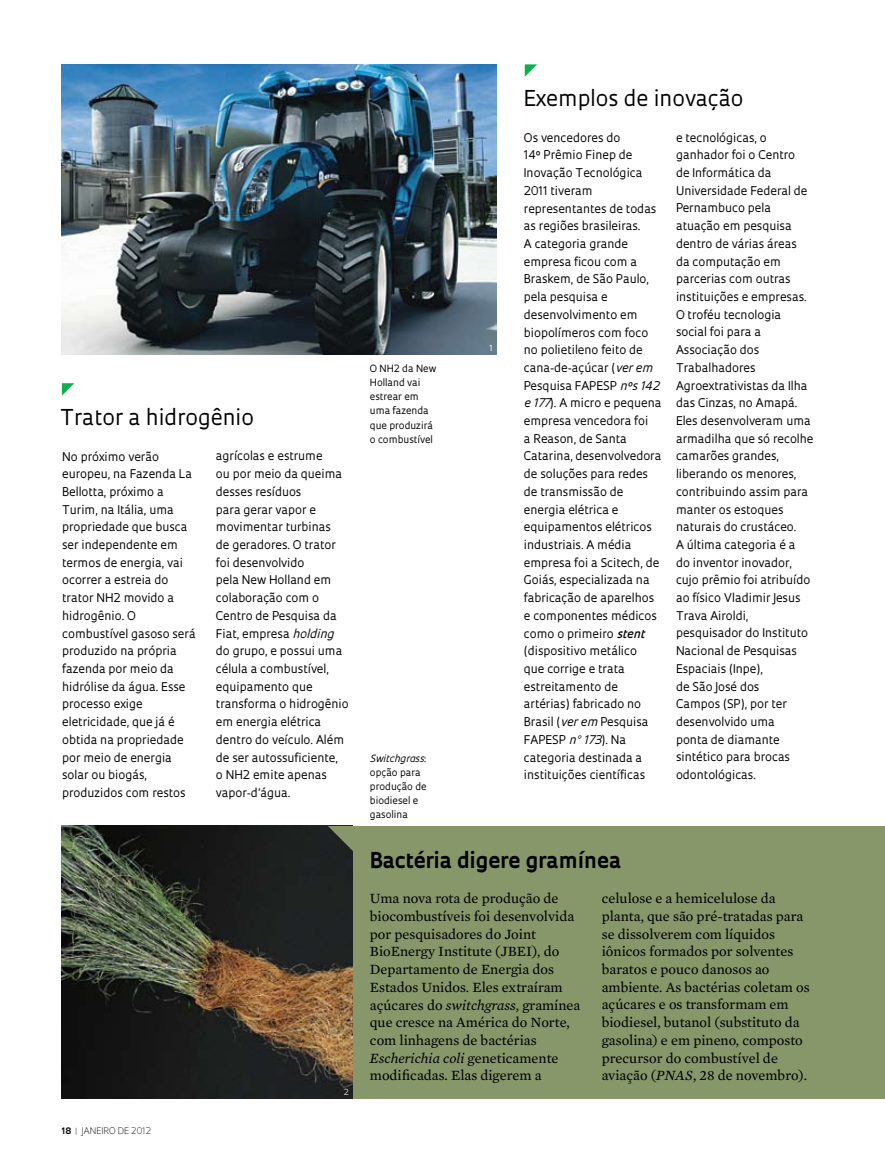
<style>
.page{position:relative;width:885px;height:1169px;background:#fff}
.page>*{position:absolute;margin:0;border:0;box-sizing:border-box;transform-origin:0 0}
.t1{font:21.3px "Fapesp";color:#000}
.t2{font:700 21.3px "Fapesp";color:#000}
.t3{font:14.4px/17.7px "Mercury Text G2";color:#000}
.t4{font:11.7px/17.7px "Fapesp";color:#000}
.t5{font:9.75px/14.1px "Fapesp";color:#000}
.t6{font:300 8.7px "Fapesp";color:#000}
.t7{font:8.25px "Fapesp";color:#fff}
.t8{font:8.25px "Fapesp";color:#d1d3d4}
.s1{font-style:italic}
.s2{font-weight:700}
.s3{font-weight:700;color:#939598}
.s4{font-weight:600;font-style:italic}
</style>
<div class="page">
<div style="left:251px;top:826px;width:634px;height:272px;background:#879769"></div>
<img style="left:62px;top:64px;width:434px;height:290px">
<svg style="left:62px;top:383px;width:12px;height:12px"></svg>
<svg style="left:525px;top:64px;width:12px;height:13px"></svg>
<img style="left:62px;top:826px;width:290px;height:272px">
<svg style="left:328px;top:826px;width:25px;height:25px"></svg>
<h1 class="t1" style="left:60px;top:402px;width:195px">Trator a hidrogênio</h1>
<p class="t4" style="left:62px;top:446px;width:135px">No próximo verão europeu, na Fazenda La<br>Bellotta, próximo a<br>Turim, na Itália, uma propriedade que busca ser independente em termos de energia, vai ocorrer a estreia do trator NH2 movido a hidrogênio. O combustível gasoso será produzido na própria fazenda por meio da hidrólise da água. Esse processo exige eletricidade, que já é obtida na propriedade por meio de energia solar ou biogás, produzidos com restos</p>
<p class="t4" style="left:216px;top:446px;width:134px">agrícolas e estrume<br>ou por meio da queima desses resíduos<br>para gerar vapor e movimentar turbinas<br>de geradores. O trator foi desenvolvido<br>pela New Holland em colaboração com o<br>Centro de Pesquisa da<br>Fiat, empresa <span class="s1">holding </span>do grupo, e possui uma célula a combustível, equipamento que transforma o hidrogênio em energia elétrica dentro do veículo. Além de ser autossuficiente,<br>o NH2 emite apenas vapor-d’água.</p>
<p class="t6" style="left:62px;top:1124px;width:91px"><span class="s2">18</span> <span class="s3">|</span> JANEIRO DE 2012</p>
<p class="t8" style="left:344px;top:1086px;width:7px">2</p>
<p class="t5" style="left:370px;top:360px;width:68px">O NH2 da New<br>Holland vai estrear em uma fazenda que produzirá o combustível</p>
<p class="t5" style="left:370px;top:750px;width:58px"><span class="s1">Switchgrass</span>: opção para produção de biodiesel e gasolina</p>
<p class="t7" style="left:489px;top:342px;width:5px">1</p>
<h1 class="t1" style="left:524px;top:83px;width:221px">Exemplos de inovação</h1>
<p class="t4" style="left:524px;top:128px;width:139px">Os vencedores do<br>14º Prêmio Finep de<br>Inovação Tecnológica<br>2011 tiveram representantes de todas as regiões brasileiras.<br>A categoria grande empresa ficou com a<br>Braskem, de São Paulo, pela pesquisa e desenvolvimento em biopolímeros com foco no polietileno feito de cana-de-açúcar (<span class="s1">ver em<br></span>Pesquisa FAPESP <span class="s1">nºs 142 e 177</span>). A micro e pequena empresa vencedora foi<br>a Reason, de Santa<br>Catarina, desenvolvedora de soluções para redes de transmissão de energia elétrica e equipamentos elétricos industriais. A média empresa foi a Scitech, de<br>Goiás, especializada na fabricação de aparelhos e componentes médicos como o primeiro <span class="s4">stent </span>(dispositivo metálico<br>que corrige e trata estreitamento de artérias) fabricado no<br>Brasil (<span class="s1">ver em</span> Pesquisa<br>FAPESP <span class="s1">n° 173</span>). Na categoria destinada a instituições científicas</p>
<p class="t4" style="left:676px;top:128px;width:139px">e tecnológicas, o ganhador foi o Centro<br>de Informática da<br>Universidade Federal de<br>Pernambuco pela atuação em pesquisa dentro de várias áreas<br>da computação em parcerias com outras instituições e empresas.<br>O troféu tecnologia social foi para a<br>Associação dos<br>Trabalhadores<br>Agroextrativistas da Ilha das Cinzas, no Amapá.<br>Eles desenvolveram uma armadilha que só recolhe camarões grandes, liberando os menores, contribuindo assim para manter os estoques naturais do crustáceo.<br>A última categoria é a<br>do inventor inovador, cujo prêmio foi atribuído ao físico Vladimir Jesus<br>Trava Airoldi, pesquisador do Instituto<br>Nacional de Pesquisas<br>Espaciais (Inpe),<br>de São José dos<br>Campos (SP), por ter desenvolvido uma<br>ponta de diamante sintético para brocas odontológicas.</p>
<h1 class="t2" style="left:370px;top:845px;width:253px">Bactéria digere gramínea</h1>
<p class="t3" style="left:370px;top:889px;width:212px">Uma nova rota de produção de biocombustíveis foi desenvolvida por pesquisadores do Joint<br>BioEnergy Institute (JBEI), do<br>Departamento de Energia dos<br>Estados Unidos. Eles extraíram açúcares do <span class="s1">switchgrass</span>, gramínea que cresce na América do Norte, com linhagens de bactérias<br><span class="s1">Escherichia coli</span> geneticamente modificadas. Elas digerem a</p>
<p class="t3" style="left:602px;top:888px;width:209px">celulose e a hemicelulose da planta, que são pré-tratadas para se dissolverem com líquidos iônicos formados por solventes baratos e pouco danosos ao ambiente. As bactérias coletam os açúcares e os transformam em biodiesel, butanol (substituto da gasolina) e em pineno, composto precursor do combustível de aviação (<span class="s1">PNAS</span>, 28 de novembro).</p>
</div>
